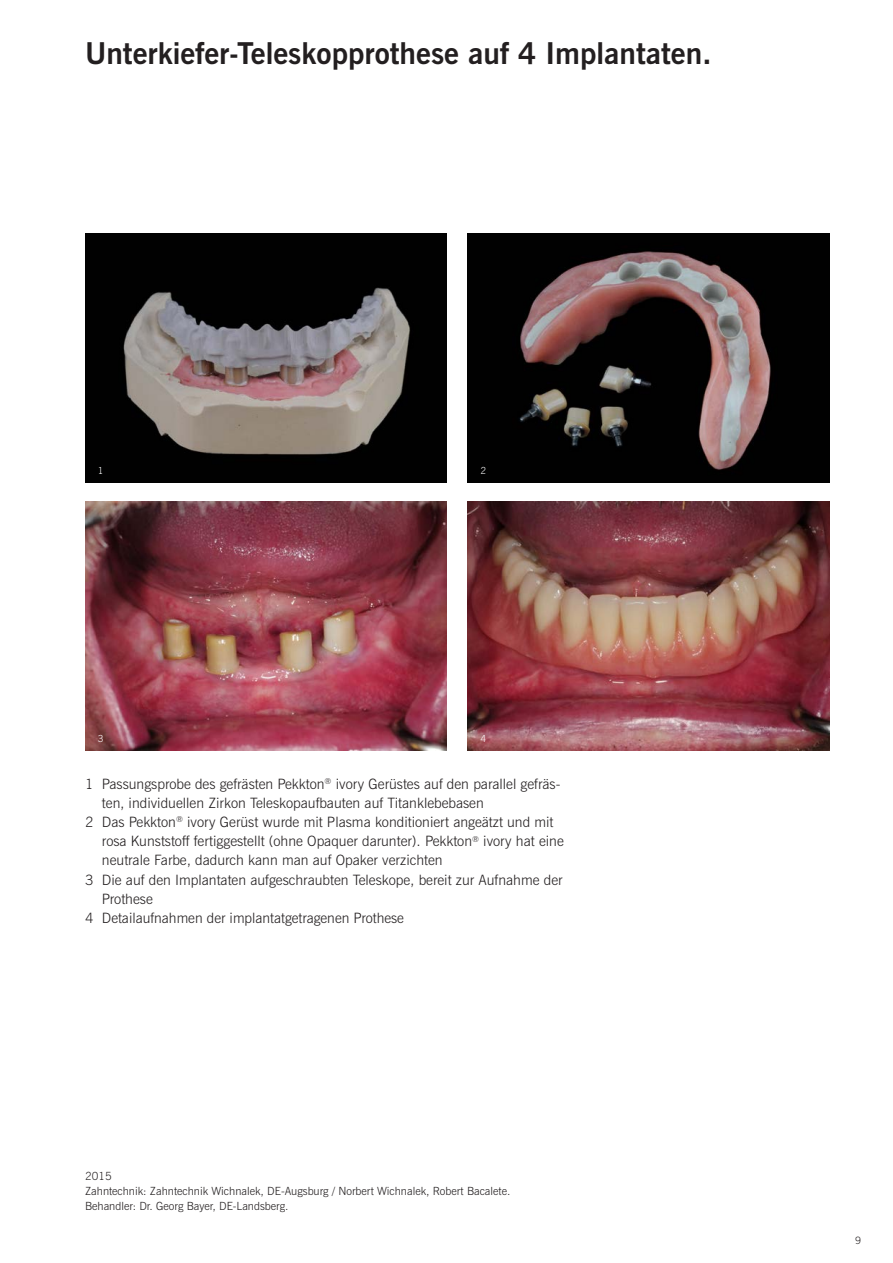
<style>
.page{position:relative;width:893px;height:1263px;background:#fff}
.page>*{position:absolute;margin:0;border:0;box-sizing:border-box;transform-origin:0 0}
.t1{font:700 30px "News Gothic BT";color:#231f20}
.t2{font:300 14.25px "News Gothic BT";color:#231f20}
.t3{font:300 11.25px/14.9px "News Gothic BT";color:#231f20}
.t4{font:300 10.2px "News Gothic BT";color:#231f20}
.t5{font:300 9.75px "News Gothic BT";color:#fff}
</style>
<div class="page">
<img style="left:85px;top:234px;width:361px;height:249px">
<img style="left:468px;top:234px;width:361px;height:249px">
<img style="left:85px;top:502px;width:361px;height:248px">
<img style="left:468px;top:502px;width:361px;height:248px">
<h1 class="t1" style="left:85px;top:35px;width:628px">Unterkiefer-Teleskopprothese auf 4 Implantaten.</h1>
<p class="t5" style="left:98px;top:465px;width:7px">1</p>
<p class="t5" style="left:480px;top:465px;width:7px">2</p>
<p class="t5" style="left:98px;top:733px;width:7px">3</p>
<p class="t5" style="left:480px;top:733px;width:7px">4</p>
<p class="t2" style="left:85px;top:775px;width:477px">1 Passungsprobe des gefrästen Pekkton<sup>®</sup> ivory Gerüstes auf den parallel gefräs-</p>
<p class="t2" style="left:102px;top:794px;width:383px">ten, individuellen Zirkon Teleskopaufbauten auf Titanklebebasen</p>
<p class="t2" style="left:85px;top:813px;width:470px">2 Das Pekkton<sup>®</sup> ivory Gerüst wurde mit Plasma konditioniert angeätzt und mit</p>
<p class="t2" style="left:102px;top:832px;width:463px">rosa Kunststoff fertiggestellt (ohne Opaquer darunter). Pekkton<sup>®</sup> ivory hat eine</p>
<p class="t2" style="left:102px;top:852px;width:342px">neutrale Farbe, dadurch kann man auf Opaker verzichten</p>
<p class="t2" style="left:85px;top:871px;width:479px">3 Die auf den Implantaten aufgeschraubten Teleskope, bereit zur Aufnahme der</p>
<p class="t2" style="left:102px;top:890px;width:52px">Prothese</p>
<p class="t2" style="left:85px;top:909px;width:320px">4 Detailaufnahmen der implantatgetragenen Prothese</p>
<p class="t3" style="left:85px;top:1168px;width:427px">2015<br>Zahntechnik: Zahntechnik Wichnalek, DE-Augsburg / Norbert Wichnalek, Robert Bacalete.<br>Behandler: Dr. Georg Bayer, DE-Landsberg.</p>
<p class="t4" style="left:855px;top:1234px;width:8px">9</p>
</div>
